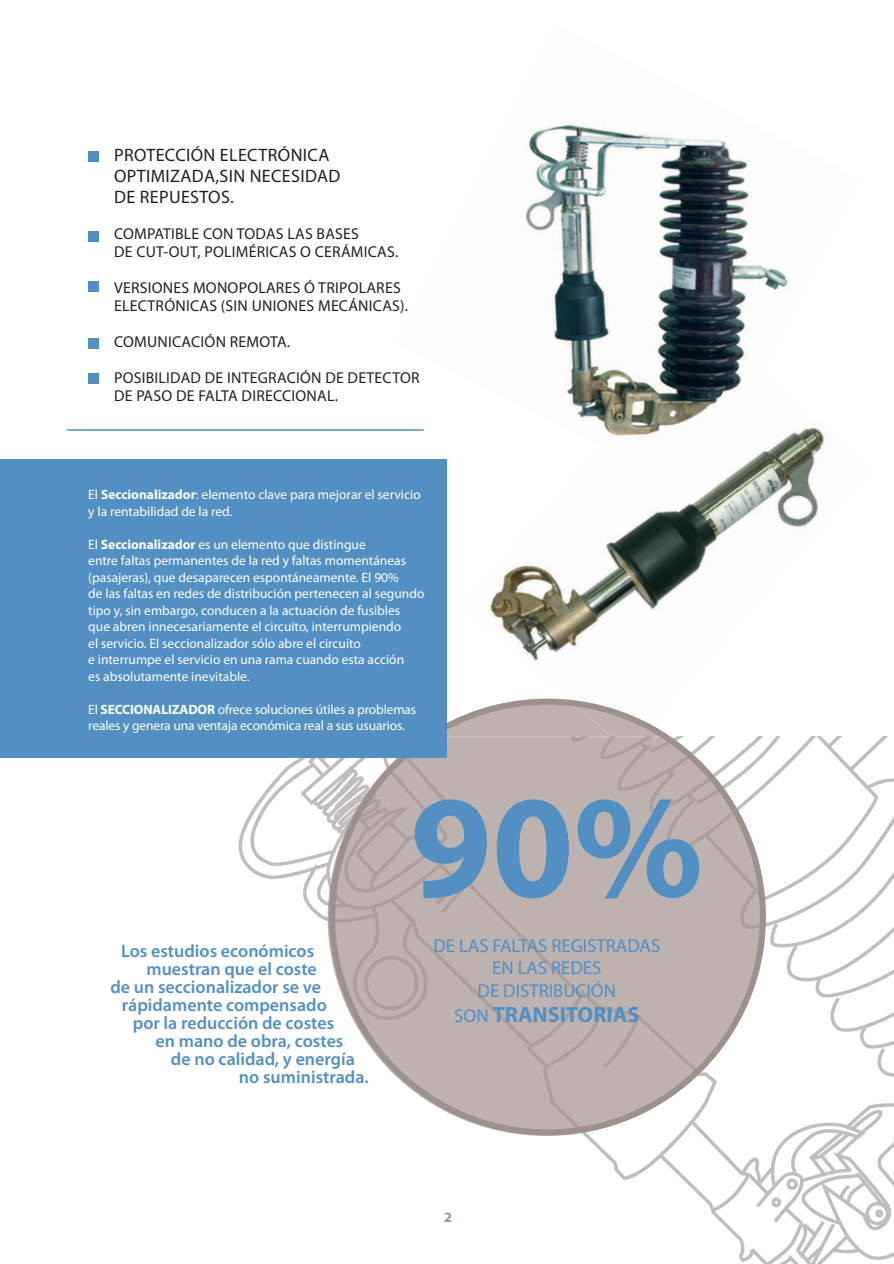
<style>
.page{position:relative;width:894px;height:1264px;background:#fff}
.page>*{position:absolute;margin:0;border:0;box-sizing:border-box;transform-origin:0 0}
.t1{font:700 147.3px "Myriad Pro";color:#5290c4}
.t2{font:700 22.05px "Myriad Pro";color:#5290c4}
.t3{font:18.75px/22.5px "Myriad Pro";color:#5290c4;text-align:center}
.t4{font:600 18px "Myriad Pro";color:#5290c4}
.t5{font:18px/21px "Myriad Pro";letter-spacing:.02em;color:#231f20}
.t6{font:15.75px/18px "Myriad Pro";letter-spacing:.015em;color:#231f20}
.t7{font:700 14.25px "Myriad Pro";color:#9d918d}
.t8{font:13.5px/16.5px "Myriad Pro";color:#fff}
.s1{font-weight:700}
.s2{font-weight:400;font-size:18.75px}
</style>
<div class="page">
<img style="left:488px;top:496px;width:331px;height:203px">
<img style="left:525px;top:123px;width:300px;height:373px">
<img style="left:9px;top:736px;width:884px;height:528px">
<div style="left:88px;top:231px;width:11px;height:11px;background:#5290c4"></div>
<div style="left:88px;top:151px;width:11px;height:10px;background:#5290c4"></div>
<div style="left:88px;top:282px;width:11px;height:10px;background:#5290c4"></div>
<div style="left:88px;top:338px;width:11px;height:10px;background:#5290c4"></div>
<div style="left:88px;top:373px;width:11px;height:11px;background:#5290c4"></div>
<hr style="left:67px;top:429px;width:357px;height:2px;background:#5290c4">
<svg style="left:329px;top:699px;width:437px;height:436px"></svg>
<div style="left:0;top:459px;width:447px;height:298px;background:#5290c4"></div>
<h3 class="t5" style="left:114px;top:146px;width:228px">PROTECCIÓN ELECTRÓNICA<br>OPTIMIZADA,SIN NECESIDAD<br>DE REPUESTOS.</h3>
<p class="t6" style="left:114px;top:226px;width:286px">COMPATIBLE CON TODAS LAS BASES<br>DE CUT-OUT, POLIMÉRICAS O CERÁMICAS.</p>
<p class="t6" style="left:114px;top:280px;width:296px">VERSIONES MONOPOLARES Ó TRIPOLARES<br>ELECTRÓNICAS (SIN UNIONES MECÁNICAS).</p>
<p class="t6" style="left:114px;top:334px;width:178px">COMUNICACIÓN REMOTA.</p>
<p class="t6" style="left:114px;top:370px;width:307px">POSIBILIDAD DE INTEGRACIÓN DE DETECTOR<br>DE PASO DE FALTA DIRECCIONAL.</p>
<p class="t8" style="left:88px;top:487px;width:334px">El <span class="s1">Seccionalizador</span>: elemento clave para mejorar el servicio y la rentabilidad de la red.</p>
<p class="t8" style="left:88px;top:537px;width:338px">El <span class="s1">Seccionalizador</span> es un elemento que distingue<br>entre faltas permanentes de la red y faltas momentáneas (pasajeras), que desaparecen espontáneamente. El 90%<br>de las faltas en redes de distribución pertenecen al segundo tipo y, sin embargo, conducen a la actuación de fusibles que abren innecesariamente el circuito, interrumpiendo<br>el servicio. El seccionalizador sólo abre el circuito<br>e interrumpe el servicio en una rama cuando esta acción<br>es absolutamente inevitable.</p>
<p class="t8" style="left:88px;top:702px;width:329px">El <span class="s1">SECCIONALIZADOR</span> ofrece soluciones útiles a problemas reales y genera una ventaja económica real a sus usuarios.</p>
<h3 class="t4" style="left:121px;top:944px;width:195px">Los estudios económicos</h3>
<h3 class="t4" style="left:146px;top:962px;width:172px">muestran que el coste</h3>
<h3 class="t4" style="left:110px;top:980px;width:212px">de un seccionalizador se ve</h3>
<h3 class="t4" style="left:122px;top:998px;width:206px">rápidamente compensado</h3>
<h3 class="t4" style="left:133px;top:1016px;width:203px">por la reducción de costes</h3>
<h3 class="t4" style="left:155px;top:1034px;width:189px">en mano de obra, costes</h3>
<h3 class="t4" style="left:171px;top:1052px;width:185px">de no calidad, y energía</h3>
<h3 class="t4" style="left:239px;top:1070px;width:131px">no suministrada.</h3>
<h1 class="t1" style="left:410px;top:792px;width:295px">90%</h1>
<h3 class="t3" style="left:433px;top:936px;width:228px">DE LAS FALTAS REGISTRADAS<br>EN LAS REDES<br>DE DISTRIBUCIÓN</h3>
<h2 class="t2" style="left:454px;top:1006px;width:187px"><span class="s2">SON</span> TRANSITORIAS</h2>
<p class="t7" style="left:444px;top:1212px;width:9px">2</p>
</div>
